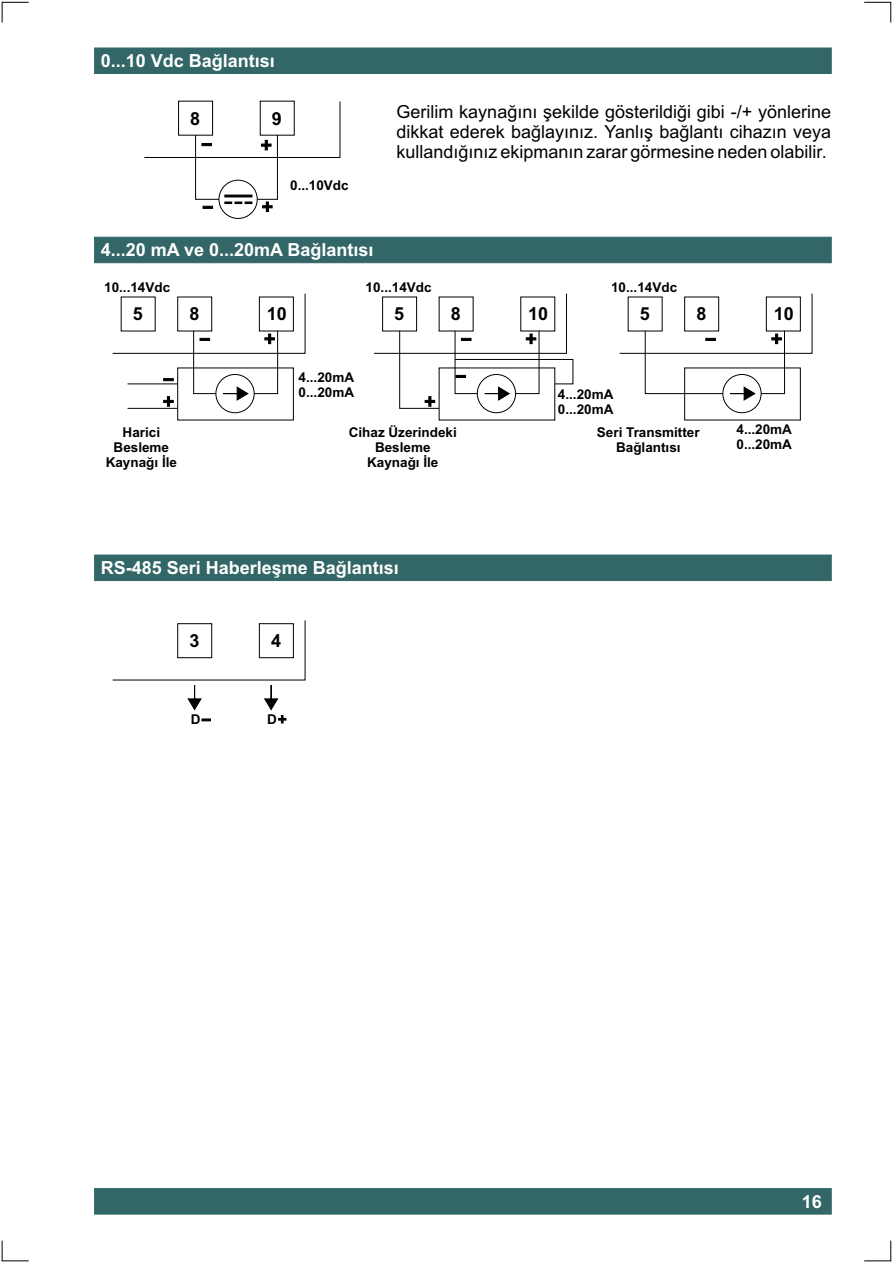
<style>
.page{position:relative;width:894px;height:1263px;background:#fff}
.page>*{position:absolute;margin:0;border:0;box-sizing:border-box;transform-origin:0 0}
.t1{font:18px/20.1px "Arial";color:#000;text-align:justify}
.t2{font:700 18px "Arial";color:#fff}
.t3{font:700 18px "Arial";color:#000}
.t4{font:700 13.5px/15.1px "Arial";color:#000}
</style>
<div class="page">
<svg style="left:1px;top:1px;width:28px;height:22px"></svg>
<svg style="left:1px;top:1240px;width:28px;height:22px"></svg>
<svg style="left:864px;top:1px;width:28px;height:22px"></svg>
<svg style="left:864px;top:1240px;width:28px;height:22px"></svg>
<div style="left:94px;top:1188px;width:737px;height:26px;background:#366"></div>
<div style="left:94px;top:48px;width:737px;height:26px;background:#366"></div>
<div style="left:94px;top:237px;width:737px;height:26px;background:#366;border:1px solid #366"></div>
<div style="left:94px;top:555px;width:737px;height:26px;background:#366"></div>
<div style="left:219px;top:180px;width:39px;height:39px;border:1px solid #000;border-radius:50%"></div>
<svg style="left:144px;top:101px;width:197px;height:111px"></svg>
<div style="left:215px;top:374px;width:40px;height:39px;border:1px solid #000;border-radius:50%"></div>
<div style="left:477px;top:374px;width:39px;height:39px;border:1px solid #000;border-radius:50%"></div>
<div style="left:722px;top:374px;width:40px;height:39px;border:1px solid #000;border-radius:50%"></div>
<svg style="left:112px;top:620px;width:194px;height:103px"></svg>
<svg style="left:112px;top:293px;width:194px;height:114px"></svg>
<svg style="left:619px;top:293px;width:194px;height:108px"></svg>
<hr style="left:128px;top:383px;width:50px;height:1px;background:#000">
<hr style="left:128px;top:408px;width:50px;height:1px;background:#000">
<svg style="left:374px;top:293px;width:200px;height:116px"></svg>
<h1 class="t2" style="left:101px;top:54px;width:176px">0...10 Vdc Baðlantýsý</h1>
<h1 class="t3" style="left:190px;top:111px;width:12px">8</h1>
<h1 class="t3" style="left:272px;top:111px;width:12px">9</h1>
<p class="t4" style="left:290px;top:179px;width:60px">0...10Vdc</p>
<h1 class="t2" style="left:101px;top:243px;width:274px">4...20 mA ve 0...20mA Baðlantýsý</h1>
<h1 class="t1" style="left:396px;top:103px;width:436px">Gerilim kaynaðýný þekilde gösterildiði gibi -/+ yönlerine dikkat ederek baðlayýnýz. Yanlýþ baðlantý cihazýn veya kullandýðýnýz ekipmanýn zarar görmesine neden olabilir.</h1>
<p class="t4" style="left:104px;top:280px;width:68px">10...14Vdc</p>
<p class="t4" style="left:366px;top:280px;width:68px">10...14Vdc</p>
<p class="t4" style="left:611px;top:280px;width:68px">10...14Vdc</p>
<h1 class="t3" style="left:267px;top:307px;width:22px">10</h1>
<h1 class="t3" style="left:528px;top:307px;width:22px">10</h1>
<h1 class="t3" style="left:774px;top:307px;width:22px">10</h1>
<h1 class="t3" style="left:133px;top:307px;width:12px">5</h1>
<h1 class="t3" style="left:394px;top:307px;width:12px">5</h1>
<h1 class="t3" style="left:451px;top:307px;width:12px">8</h1>
<h1 class="t3" style="left:640px;top:307px;width:12px">5</h1>
<h1 class="t3" style="left:696px;top:307px;width:12px">8</h1>
<h1 class="t3" style="left:189px;top:307px;width:12px">8</h1>
<p class="t4" style="left:299px;top:371px;width:57px">4...20mA<br>0...20mA</p>
<p class="t4" style="left:558px;top:388px;width:57px">4...20mA<br>0...20mA</p>
<p class="t4" style="left:106px;top:426px;width:73px;text-align:center">Harici<br>Besleme<br>Kaynaðý Ýle</p>
<p class="t4" style="left:349px;top:426px;width:110px;text-align:center">Cihaz Üzerindeki<br>Besleme<br>Kaynaðý Ýle</p>
<p class="t4" style="left:597px;top:426px;width:104px;text-align:center">Seri Transmitter<br>Baðlantýsý</p>
<h1 class="t2" style="left:101px;top:561px;width:300px">RS-485 Seri Haberleþme Baðlantýsý</h1>
<h1 class="t3" style="left:189px;top:634px;width:12px">3</h1>
<h1 class="t3" style="left:271px;top:634px;width:12px">4</h1>
<p class="t4" style="left:191px;top:713px;width:11px">D</p>
<p class="t4" style="left:267px;top:713px;width:11px">D</p>
<p class="t4" style="left:737px;top:423px;width:57px">4...20mA<br>0...20mA</p>
<h1 class="t2" style="left:802px;top:1195px;width:22px">16</h1>
</div>
